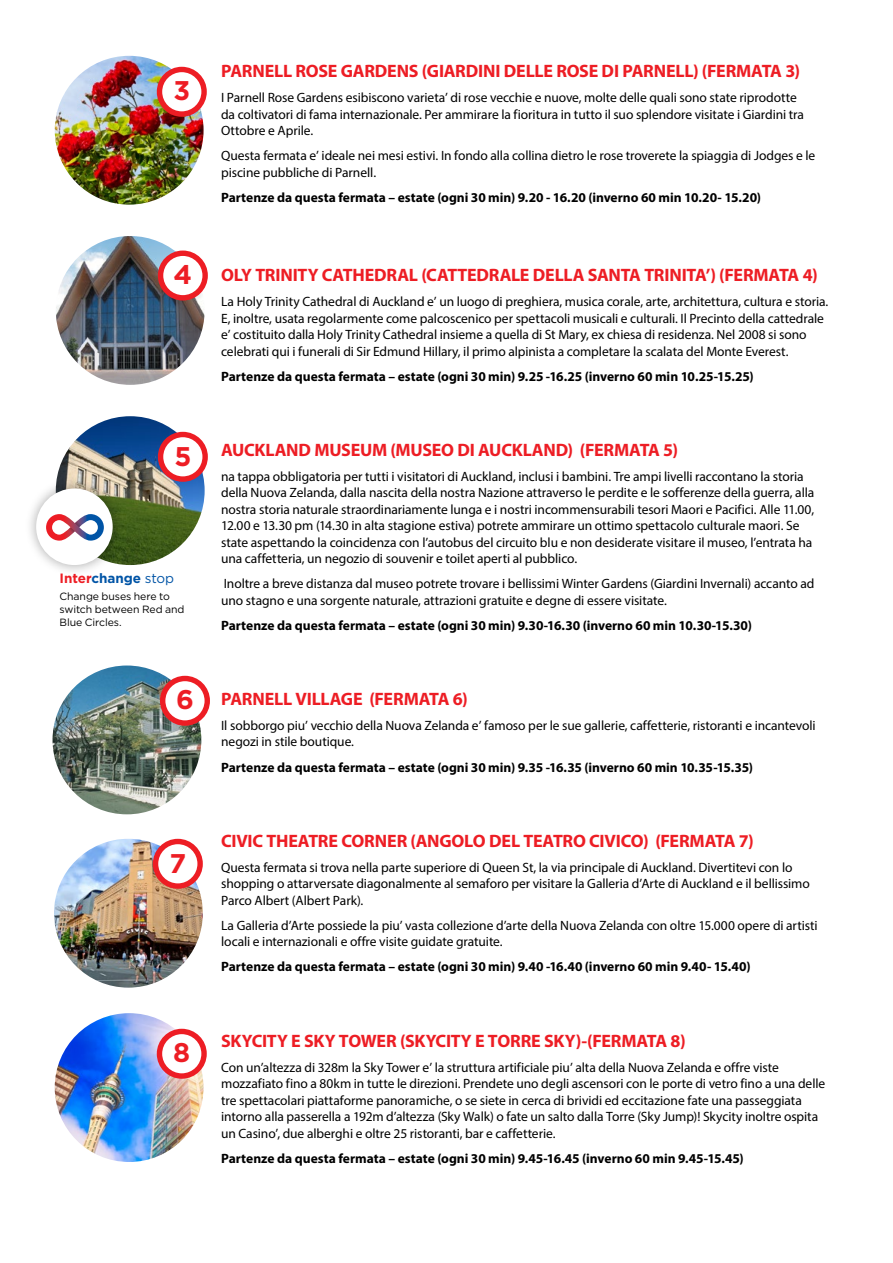
<style>
.page{position:relative;width:893px;height:1263px;background:#fff}
.page>*{position:absolute;margin:0;border:0;box-sizing:border-box;transform-origin:0 0}
.t1{font:700 27px "Gotham";color:#ed1d24}
.t2{font:700 18px "Myriad Pro";letter-spacing:-.015em;color:#ed1d24}
.t3{font:13.5px/16.5px "Myriad Pro";letter-spacing:-.005em;color:#000}
.t4{font:700 13.5px "Myriad Pro";color:#000}
.t5{font:700 13.5px "Gotham";letter-spacing:-.005em;color:#0054a6}
.t6{font:10.5px/12.8px "Gotham";letter-spacing:-.01em;color:#000}
.s1{color:#ed1d24}
.s2{font-weight:400}
</style>
<div class="page">
<img style="left:56px;top:236px;width:149px;height:149px;border-radius:74px">
<div style="left:161px;top:253px;width:44px;height:45px;background:#fff;border-radius:50%"></div>
<div style="left:158px;top:251px;width:50px;height:49px;border:5px solid #ed1d24;border-radius:50%"></div>
<img style="left:55px;top:1013px;width:149px;height:149px;border-radius:74px">
<svg style="left:159px;top:1031px;width:45px;height:45px"></svg>
<div style="left:157px;top:1029px;width:50px;height:50px;border:5px solid #ed1d24;border-radius:50%"></div>
<img style="left:53px;top:665px;width:148px;height:149px;border-radius:74px">
<div style="left:163px;top:678px;width:44px;height:45px;background:#fff;border-radius:50%"></div>
<div style="left:160px;top:676px;width:50px;height:50px;border:5px solid #ed1d24;border-radius:50%"></div>
<img style="left:54px;top:839px;width:149px;height:149px;border-radius:74px">
<svg style="left:156px;top:841px;width:44px;height:45px"></svg>
<div style="left:153px;top:839px;width:50px;height:50px;border:5px solid #ed1d24;border-radius:50%"></div>
<img style="left:56px;top:416px;width:149px;height:149px;border-radius:74px">
<svg style="left:161px;top:434px;width:44px;height:45px"></svg>
<div style="left:158px;top:432px;width:50px;height:50px;border:5px solid #ed1d24;border-radius:50%"></div>
<div style="left:24px;top:477px;width:101px;height:100px;background:#000;opacity:.35"></div>
<div style="left:36px;top:488px;width:77px;height:77px;background:#fff;border-radius:50%"></div>
<svg style="left:46px;top:514px;width:58px;height:27px"></svg>
<img style="left:55px;top:56px;width:149px;height:149px;border-radius:74px">
<svg style="left:159px;top:69px;width:45px;height:45px"></svg>
<div style="left:157px;top:67px;width:50px;height:50px;border:5px solid #ed1d24;border-radius:50%"></div>
<h1 class="t1" style="left:173px;top:73px;width:18px">3</h1>
<h1 class="t1" style="left:174px;top:257px;width:20px">4</h1>
<h1 class="t1" style="left:174px;top:438px;width:19px">5</h1>
<p class="t5" style="left:60px;top:569px;width:116px"><span class="s1">Inter</span>change <span class="s2">stop</span></p>
<p class="t6" style="left:60px;top:590px;width:127px">Change buses here to switch between Red and<br>Blue Circles.</p>
<h1 class="t1" style="left:176px;top:682px;width:19px">6</h1>
<h1 class="t1" style="left:169px;top:845px;width:18px">7</h1>
<h1 class="t1" style="left:173px;top:1035px;width:19px">8</h1>
<h2 class="t2" style="left:221px;top:59px;width:580px">PARNELL ROSE GARDENS (GIARDINI DELLE ROSE DI PARNELL) (FERMATA 3)</h2>
<p class="t3" style="left:221px;top:89px;width:584px">I Parnell Rose Gardens esibiscono varieta’ di rose vecchie e nuove, molte delle quali sono state riprodotte da coltivatori di fama internazionale. Per ammirare la fioritura in tutto il suo splendore visitate i Giardini tra<br>Ottobre e Aprile.</p>
<p class="t3" style="left:221px;top:147px;width:596px">Questa fermata e’ ideale nei mesi estivi. In fondo alla collina dietro le rose troverete la spiaggia di Jodges e le piscine pubbliche di Parnell.</p>
<p class="t4" style="left:221px;top:188px;width:541px">Partenze da questa fermata – estate (ogni 30 min) 9.20 - 16.20 (inverno 60 min 10.20- 15.20)</p>
<h2 class="t2" style="left:221px;top:264px;width:598px">OLY TRINITY CATHEDRAL (CATTEDRALE DELLA SANTA TRINITA’) (FERMATA 4)</h2>
<p class="t3" style="left:221px;top:293px;width:609px">La Holy Trinity Cathedral di Auckland e’ un luogo di preghiera, musica corale, arte, architettura, cultura e storia.<br>E, inoltre, usata regolarmente come palcoscenico per spettacoli musicali e culturali. Il Precinto della cattedrale e’ costituito dalla Holy Trinity Cathedral insieme a quella di St Mary, ex chiesa di residenza. Nel 2008 si sono celebrati qui i funerali di Sir Edmund Hillary, il primo alpinista a completare la scalata del Monte Everest.</p>
<p class="t4" style="left:221px;top:367px;width:534px">Partenze da questa fermata – estate (ogni 30 min) 9.25 -16.25 (inverno 60 min 10.25-15.25)</p>
<h2 class="t2" style="left:221px;top:438px;width:459px">AUCKLAND MUSEUM (MUSEO DI AUCKLAND) (FERMATA 5)</h2>
<p class="t3" style="left:221px;top:468px;width:595px">na tappa obbligatoria per tutti i visitatori di Auckland, inclusi i bambini. Tre ampi livelli raccontano la storia della Nuova Zelanda, dalla nascita della nostra Nazione attraverso le perdite e le sofferenze della guerra, alla nostra storia naturale straordinariamente lunga e i nostri incommensurabili tesori Maori e Pacifici. Alle 11.00, 12.00 e 13.30 pm (14.30 in alta stagione estiva) potrete ammirare un ottimo spettacolo culturale maori. Se state aspettando la coincidenza con l’autobus del circuito blu e non desiderate visitare il museo, l’entrata ha una caffetteria, un negozio di souvenir e toilet aperti al pubblico.</p>
<p class="t3" style="left:221px;top:575px;width:595px">Inoltre a breve distanza dal museo potrete trovare i bellissimi Winter Gardens (Giardini Invernali) accanto ad uno stagno e una sorgente naturale, attrazioni gratuite e degne di essere visitate.</p>
<p class="t4" style="left:221px;top:616px;width:532px">Partenze da questa fermata – estate (ogni 30 min) 9.30-16.30 (inverno 60 min 10.30-15.30)</p>
<h2 class="t2" style="left:221px;top:687px;width:248px">PARNELL VILLAGE (FERMATA 6)</h2>
<p class="t3" style="left:221px;top:717px;width:596px">Il sobborgo piu’ vecchio della Nuova Zelanda e’ famoso per le sue gallerie, caffetterie, ristoranti e incantevoli negozi in stile boutique.</p>
<p class="t4" style="left:221px;top:758px;width:533px">Partenze da questa fermata – estate (ogni 30 min) 9.35 -16.35 (inverno 60 min 10.35-15.35)</p>
<h2 class="t2" style="left:221px;top:829px;width:534px">CIVIC THEATRE CORNER (ANGOLO DEL TEATRO CIVICO) (FERMATA 7)</h2>
<p class="t3" style="left:221px;top:859px;width:590px">Questa fermata si trova nella parte superiore di Queen St, la via principale di Auckland. Divertitevi con lo shopping o attarversate diagonalmente al semaforo per visitare la Galleria d’Arte di Auckland e il bellissimo<br>Parco Albert (Albert Park).</p>
<p class="t3" style="left:221px;top:917px;width:598px">La Galleria d’Arte possiede la piu’ vasta collezione d’arte della Nuova Zelanda con oltre 15.000 opere di artisti locali e internazionali e offre visite guidate gratuite.</p>
<p class="t4" style="left:221px;top:958px;width:531px">Partenze da questa fermata – estate (ogni 30 min) 9.40 -16.40 (inverno 60 min 9.40- 15.40)</p>
<h2 class="t2" style="left:221px;top:1029px;width:466px">SKYCITY E SKY TOWER (SKYCITY E TORRE SKY)-(FERMATA 8)</h2>
<p class="t3" style="left:221px;top:1058px;width:606px">Con un’altezza di 328m la Sky Tower e’ la struttura artificiale piu’ alta della Nuova Zelanda e offre viste mozzafiato fino a 80km in tutte le direzioni. Prendete uno degli ascensori con le porte di vetro fino a una delle tre spettacolari piattaforme panoramiche, o se siete in cerca di brividi ed eccitazione fate una passeggiata intorno alla passerella a 192m d’altezza (Sky Walk) o fate un salto dalla Torre (Sky Jump)! Skycity inoltre ospita un Casino’, due alberghi e oltre 25 ristoranti, bar e caffetterie.</p>
<p class="t4" style="left:221px;top:1149px;width:524px">Partenze da questa fermata – estate (ogni 30 min) 9.45-16.45 (inverno 60 min 9.45-15.45)</p>
</div>
